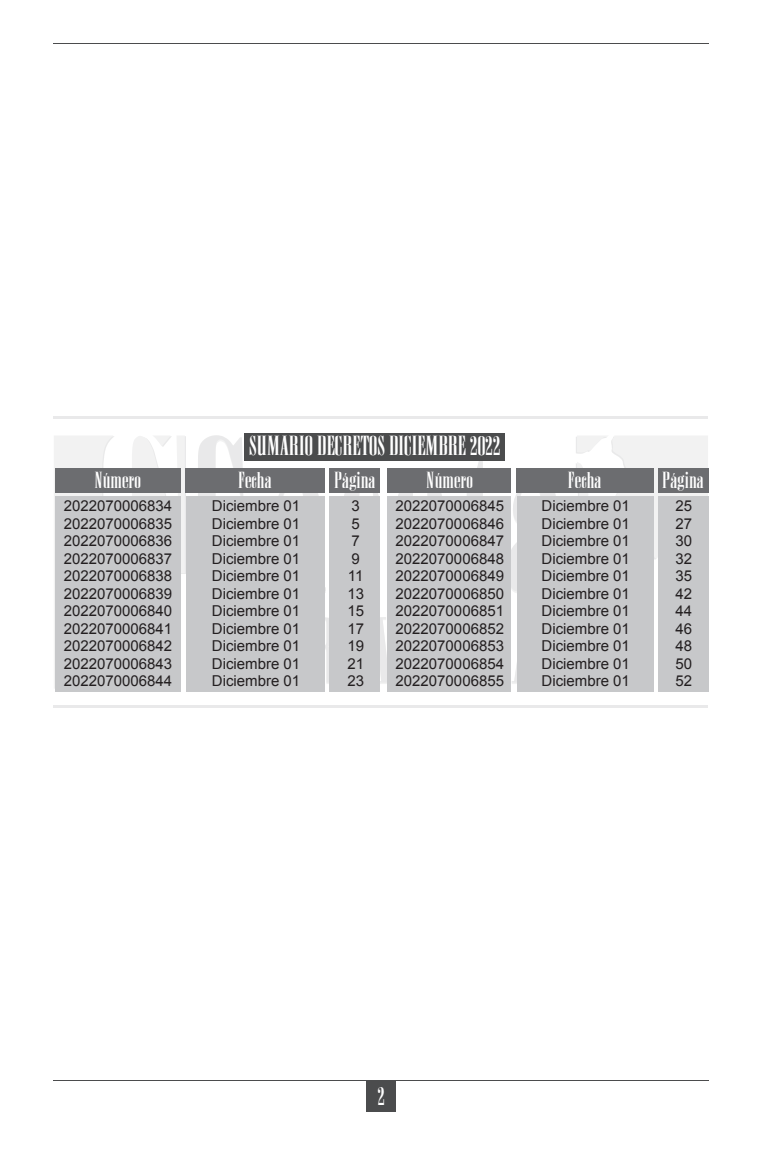
<style>
.page{position:relative;width:762px;height:1159px;background:#fff}
.page>*{position:absolute;margin:0;border:0;box-sizing:border-box;transform-origin:0 0}
.t1{font:23.75px "Anatevka";color:#fff}
.t2{font:22.5px "Anatevka";color:#fff}
.t3{font:20px "Anatevka";color:#fff}
.t4{font:15px/17.5px "Arial";color:#231f20;text-align:justify}
</style>
<div class="page">
<svg style="left:198px;top:435px;width:55px;height:61px"></svg>
<svg style="left:279px;top:493px;width:47px;height:99px"></svg>
<svg style="left:344px;top:493px;width:35px;height:3px"></svg>
<svg style="left:398px;top:493px;width:44px;height:3px"></svg>
<svg style="left:458px;top:460px;width:36px;height:36px"></svg>
<svg style="left:511px;top:493px;width:45px;height:100px"></svg>
<svg style="left:325px;top:617px;width:192px;height:67px"></svg>
<hr style="left:54px;top:705px;width:654px;height:2px;background:#4b4c4d">
<hr style="left:54px;top:416px;width:654px;height:2px;background:#4b4c4d">
<svg style="left:132px;top:436px;width:54px;height:253px"></svg>
<svg style="left:54px;top:436px;width:60px;height:252px"></svg>
<svg style="left:576px;top:436px;width:132px;height:141px"></svg>
<div style="left:366px;top:1080px;width:30px;height:31px;background:#4b4c4d"></div>
<hr style="left:53px;top:1080px;width:656px;height:1px;background:#4b4c4d">
<hr style="left:53px;top:43px;width:656px;height:1px;background:#4b4c4d">
<div style="left:245px;top:433px;width:260px;height:27px;background:#4b4c4d"></div>
<div style="left:55px;top:468px;width:125px;height:25px;background:#6c6d70"></div>
<div style="left:185px;top:468px;width:140px;height:25px;background:#6c6d70"></div>
<div style="left:329px;top:468px;width:51px;height:25px;background:#6c6d70"></div>
<div style="left:55px;top:496px;width:125px;height:196px;background:#c7c8ca"></div>
<div style="left:186px;top:496px;width:139px;height:196px;background:#c7c8ca"></div>
<div style="left:329px;top:496px;width:51px;height:196px;background:#c7c8ca"></div>
<div style="left:388px;top:468px;width:123px;height:25px;background:#6c6d70"></div>
<div style="left:516px;top:468px;width:137px;height:25px;background:#6c6d70"></div>
<div style="left:658px;top:468px;width:50px;height:25px;background:#6c6d70"></div>
<div style="left:388px;top:496px;width:123px;height:196px;background:#c7c8ca"></div>
<div style="left:517px;top:496px;width:136px;height:196px;background:#c7c8ca"></div>
<div style="left:658px;top:496px;width:50px;height:196px;background:#c7c8ca"></div>
<h3 class="t3" style="left:94px;top:468px;width:47px">Número</h3>
<p class="t4" style="left:64px;top:497px;width:110px">2022070006834<br>2022070006835<br>2022070006836<br>2022070006837<br>2022070006838<br>2022070006839<br>2022070006840<br>2022070006841<br>2022070006842<br>2022070006843<br>2022070006844</p>
<h1 class="t1" style="left:249px;top:431px;width:253px">SUMARIO DECRETOS DICIEMBRE 2022</h1>
<h3 class="t3" style="left:238px;top:468px;width:35px">Fecha</h3>
<p class="t4" style="left:212px;top:497px;width:90px">Diciembre 01<br>Diciembre 01<br>Diciembre 01<br>Diciembre 01<br>Diciembre 01<br>Diciembre 01<br>Diciembre 01<br>Diciembre 01<br>Diciembre 01<br>Diciembre 01<br>Diciembre 01</p>
<h3 class="t3" style="left:334px;top:468px;width:43px">Página</h3>
<p class="t4" style="left:347px;top:497px;width:18px;text-align:left">3<br>5<br>7<br>9<br>11<br>13<br>15<br>17<br>19<br>21<br>23</p>
<h3 class="t3" style="left:426px;top:468px;width:47px">Número</h3>
<p class="t4" style="left:396px;top:497px;width:110px">2022070006845<br>2022070006846<br>2022070006847<br>2022070006848<br>2022070006849<br>2022070006850<br>2022070006851<br>2022070006852<br>2022070006853<br>2022070006854<br>2022070006855</p>
<h3 class="t3" style="left:567px;top:468px;width:35px">Fecha</h3>
<p class="t4" style="left:541px;top:497px;width:90px">Diciembre 01<br>Diciembre 01<br>Diciembre 01<br>Diciembre 01<br>Diciembre 01<br>Diciembre 01<br>Diciembre 01<br>Diciembre 01<br>Diciembre 01<br>Diciembre 01<br>Diciembre 01</p>
<h3 class="t3" style="left:662px;top:468px;width:43px">Página</h3>
<p class="t4" style="left:675px;top:497px;width:18px">25<br>27<br>30<br>32<br>35<br>42<br>44<br>46<br>48<br>50<br>52</p>
<h2 class="t2" style="left:377px;top:1082px;width:9px">2</h2>
</div>
